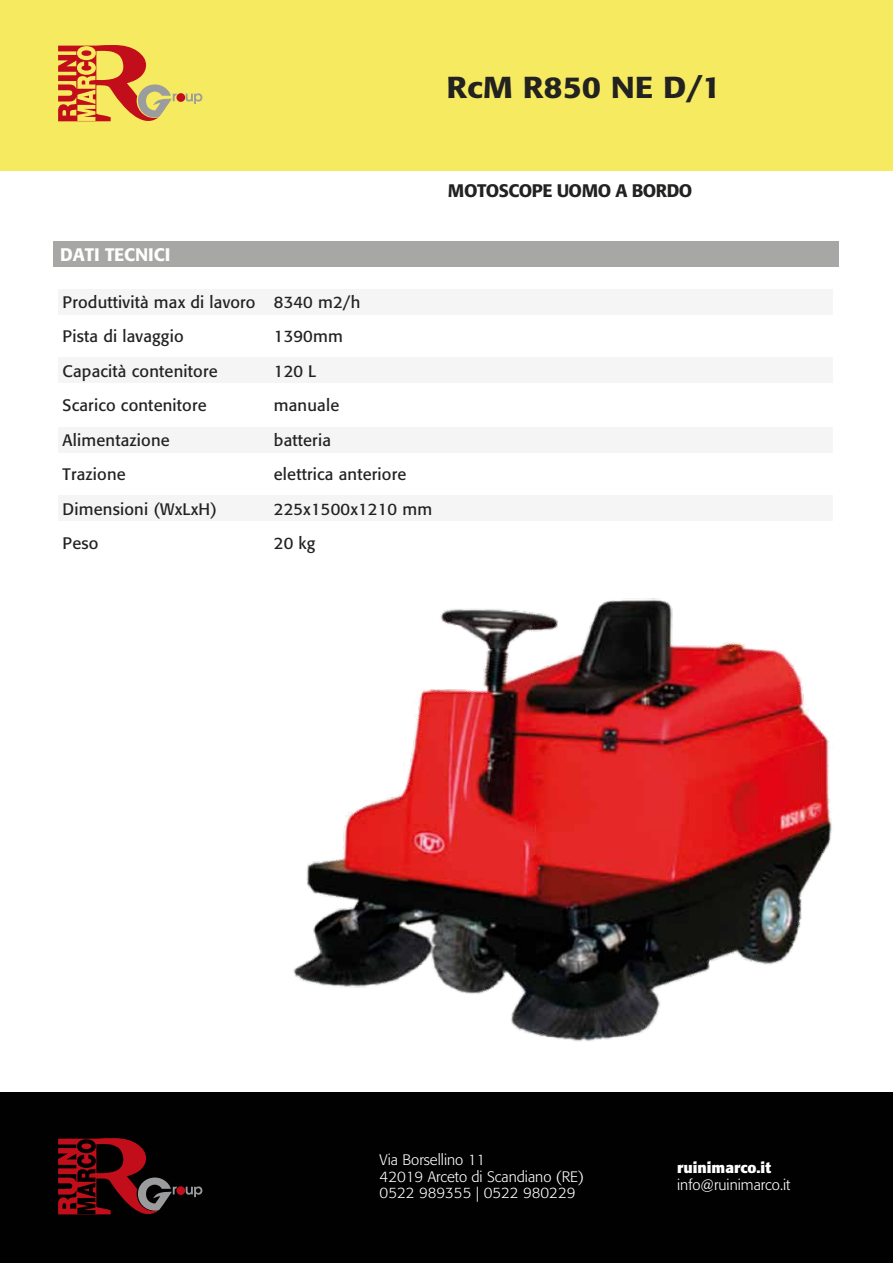
<style>
.page{position:relative;width:893px;height:1263px;background:#fff}
.page>*{position:absolute;margin:0;border:0;box-sizing:border-box;transform-origin:0 0}
.t1{font:500 30px "Formata";color:#222221;scale:1.1 1}
.t2{font:500 18px "Formata";letter-spacing:-.025em;color:#222221}
.t3{font:500 18px "Formata";color:#fff}
.t4{font:16.5px/34.5px "Formata";letter-spacing:.01em;color:#222221}
.t5{font:300 15px/16.5px "Formata";color:#fff}
.t6{font:700 15px "Formata";color:#fff}
</style>
<div class="page">
<div style="left:54px;top:241px;width:785px;height:26px;background:#a7a7a6"></div>
<div style="left:0;top:0;width:893px;height:170px;background:#f6ea60"></div>
<div style="left:0;top:1093px;width:893px;height:170px;background:#010101"></div>
<svg style="left:186px;top:93px;width:16px;height:11px"></svg>
<div style="left:176px;top:93px;width:9px;height:9px;background:#c10e1a;border-radius:50%"></div>
<svg style="left:58px;top:45px;width:119px;height:77px"></svg>
<svg style="left:186px;top:1186px;width:16px;height:11px"></svg>
<div style="left:176px;top:1186px;width:9px;height:9px;background:#c10e1a;border-radius:50%"></div>
<svg style="left:58px;top:1138px;width:119px;height:77px"></svg>
<div style="left:58px;top:289px;width:774px;height:25px;background:#f5f5f5"></div>
<div style="left:58px;top:357px;width:774px;height:25px;background:#f5f5f5"></div>
<div style="left:58px;top:427px;width:774px;height:25px;background:#f5f5f5"></div>
<div style="left:58px;top:495px;width:774px;height:25px;background:#f5f5f5"></div>
<img style="left:293px;top:598px;width:539px;height:444px">
<h1 class="t1" style="left:446px;top:68px;width:251px">RcM R850 NE D/1</h1>
<p class="t2" style="left:448px;top:179px;width:246px">MOTOSCOPE UOMO A BORDO</p>
<p class="t3" style="left:60px;top:244px;width:112px">DATI TECNICI</p>
<p class="t4" style="left:63px;top:285px;width:299px">Produttività max di lavoro 8340 m2/h<br>Pista di lavaggio</p>
<p class="t4" style="left:274px;top:319px;width:71px">1390mm</p>
<p class="t4" style="left:63px;top:354px;width:157px">Capacità contenitore</p>
<p class="t4" style="left:274px;top:354px;width:44px">120 L</p>
<p class="t4" style="left:63px;top:388px;width:146px">Scarico contenitore</p>
<p class="t4" style="left:274px;top:388px;width:67px">manuale</p>
<p class="t4" style="left:63px;top:423px;width:109px">Alimentazione</p>
<p class="t4" style="left:274px;top:423px;width:59px">batteria</p>
<p class="t4" style="left:63px;top:457px;width:65px">Trazione</p>
<p class="t4" style="left:274px;top:457px;width:134px">elettrica anteriore</p>
<p class="t4" style="left:63px;top:492px;width:156px">Dimensioni (WxLxH)</p>
<p class="t4" style="left:274px;top:492px;width:160px">225x1500x1210 mm</p>
<p class="t4" style="left:63px;top:526px;width:37px">Peso</p>
<p class="t4" style="left:274px;top:526px;width:43px">20 kg</p>
<p class="t5" style="left:380px;top:1152px;width:206px">Via Borsellino 11<br>42019 Arceto di Scandiano (RE)<br>0522 989355 | 0522 980229</p>
<p class="t6" style="left:677px;top:1158px;width:95px">ruinimarco.it</p>
<p class="t5" style="left:677px;top:1176px;width:115px">info@ruinimarco.it</p>
</div>
